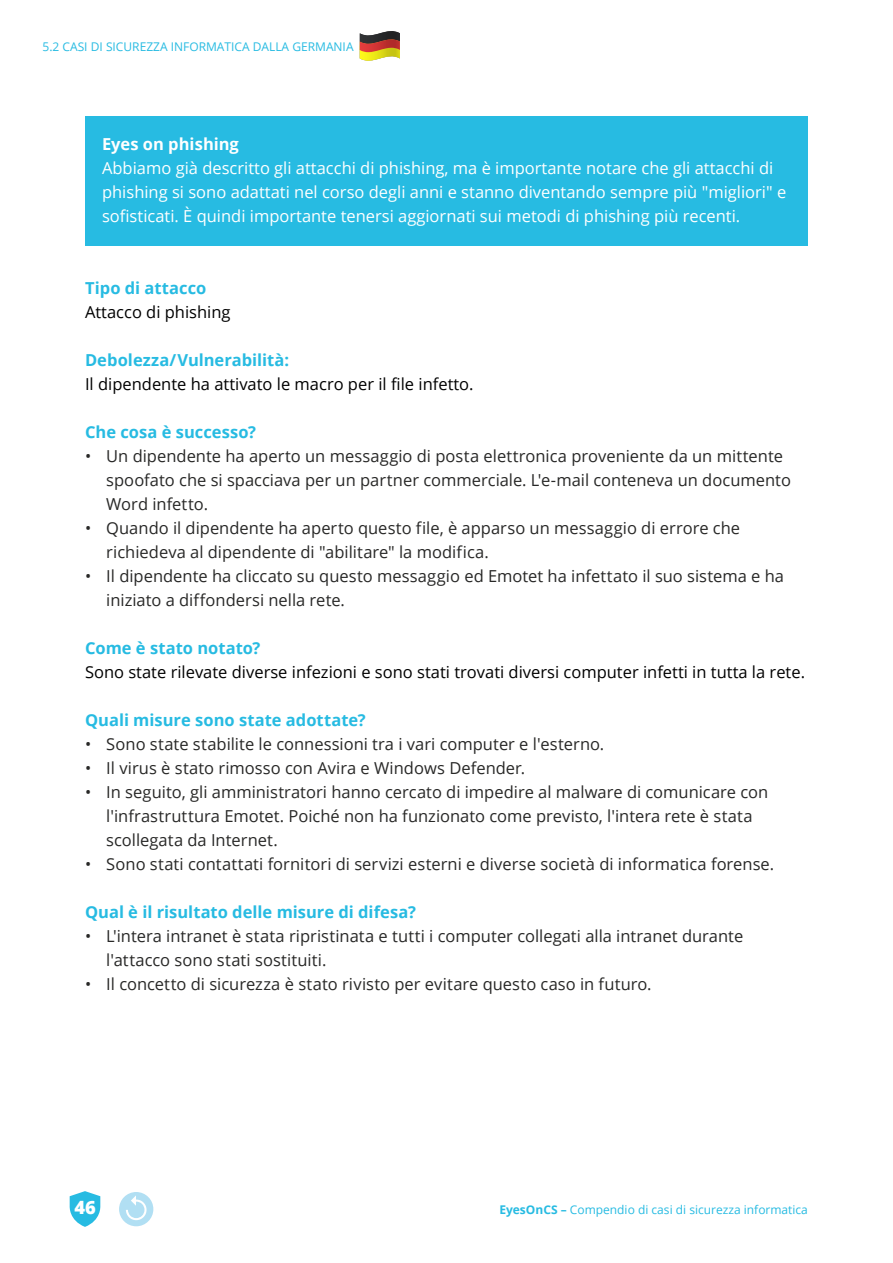
<style>
.page{position:relative;width:893px;height:1263px;background:#fff}
.page>*{position:absolute;margin:0;border:0;box-sizing:border-box;transform-origin:0 0}
.t1{font:800 18.3px "Open Sans";color:#fff}
.t2{font:16.5px/24px "Open Sans";color:#282827}
.t3{font:16.5px/24px "Open Sans";color:#fff}
.t4{font:16.5px "Open Sans";color:#000}
.t5{font:700 16.5px "Open Sans";color:#27bbe2}
.t6{font:700 16.5px "Open Sans";color:#fff}
.t7{font:12px "Open Sans";color:#27bbe2}
.s1{font-weight:700}
</style>
<div class="page">
<div style="left:85px;top:117px;width:723px;height:129px;background:#27bbe2"></div>
<div style="left:119px;top:1192px;width:34px;height:34px;background:#b1dff3;border-radius:50%"></div>
<svg style="left:126px;top:1195px;width:21px;height:25px"></svg>
<svg style="left:69px;top:1191px;width:32px;height:36px"></svg>
<img style="left:360px;top:31px;width:40px;height:8px">
<img style="left:360px;top:52px;width:40px;height:9px">
<img style="left:360px;top:39px;width:40px;height:13px">
<p class="t7" style="left:43px;top:38px;width:313px">5.2 CASI DI SICUREZZA INFORMATICA DALLA GERMANIA</p>
<p class="t6" style="left:102px;top:132px;width:138px">Eyes on phishing</p>
<p class="t3" style="left:102px;top:156px;width:686px">Abbiamo già descritto gli attacchi di phishing, ma è importante notare che gli attacchi di phishing si sono adattati nel corso degli anni e stanno diventando sempre più "migliori" e sofisticati. È quindi importante tenersi aggiornati sui metodi di phishing più recenti.</p>
<p class="t5" style="left:85px;top:276px;width:123px">Tipo di attacco</p>
<p class="t4" style="left:85px;top:301px;width:147px">Attacco di phishing</p>
<p class="t5" style="left:85px;top:348px;width:206px">Debolezza/Vulnerabilità:</p>
<p class="t4" style="left:85px;top:373px;width:390px">Il dipendente ha attivato le macro per il file infetto.</p>
<p class="t5" style="left:85px;top:420px;width:173px">Che cosa è successo?</p>
<p class="t2" style="left:106px;top:444px;width:686px;text-indent:-21px">• Un dipendente ha aperto un messaggio di posta elettronica proveniente da un mittente spoofato che si spacciava per un partner commerciale. L'e-mail conteneva un documento<br>Word infetto.</p>
<p class="t2" style="left:106px;top:516px;width:635px;text-indent:-21px">• Quando il dipendente ha aperto questo file, è apparso un messaggio di errore che richiedeva al dipendente di "abilitare" la modifica.</p>
<p class="t2" style="left:106px;top:564px;width:679px;text-indent:-21px">• Il dipendente ha cliccato su questo messaggio ed Emotet ha infettato il suo sistema e ha iniziato a diffondersi nella rete.</p>
<p class="t5" style="left:85px;top:636px;width:177px">Come è stato notato?</p>
<p class="t4" style="left:85px;top:661px;width:721px">Sono state rilevate diverse infezioni e sono stati trovati diversi computer infetti in tutta la rete.</p>
<p class="t5" style="left:85px;top:708px;width:282px">Quali misure sono state adottate?</p>
<p class="t2" style="left:85px;top:732px;width:521px">• Sono state stabilite le connessioni tra i vari computer e l'esterno.</p>
<p class="t2" style="left:85px;top:756px;width:442px">• Il virus è stato rimosso con Avira e Windows Defender.</p>
<p class="t2" style="left:106px;top:780px;width:663px;text-indent:-21px">• In seguito, gli amministratori hanno cercato di impedire al malware di comunicare con l'infrastruttura Emotet. Poiché non ha funzionato come previsto, l'intera rete è stata scollegata da Internet.</p>
<p class="t2" style="left:85px;top:852px;width:691px">• Sono stati contattati fornitori di servizi esterni e diverse società di informatica forense.</p>
<p class="t5" style="left:85px;top:901px;width:332px">Qual è il risultato delle misure di difesa?</p>
<p class="t2" style="left:106px;top:924px;width:638px;text-indent:-21px">• L'intera intranet è stata ripristinata e tutti i computer collegati alla intranet durante l'attacco sono stati sostituiti.</p>
<p class="t2" style="left:85px;top:972px;width:568px">• Il concetto di sicurezza è stato rivisto per evitare questo caso in futuro.</p>
<p class="t1" style="left:74px;top:1193px;width:23px">46</p>
<p class="t7" style="left:499px;top:1202px;width:310px"><span class="s1">EyesOnCS –</span> Compendio di casi di sicurezza informatica</p>
</div>
